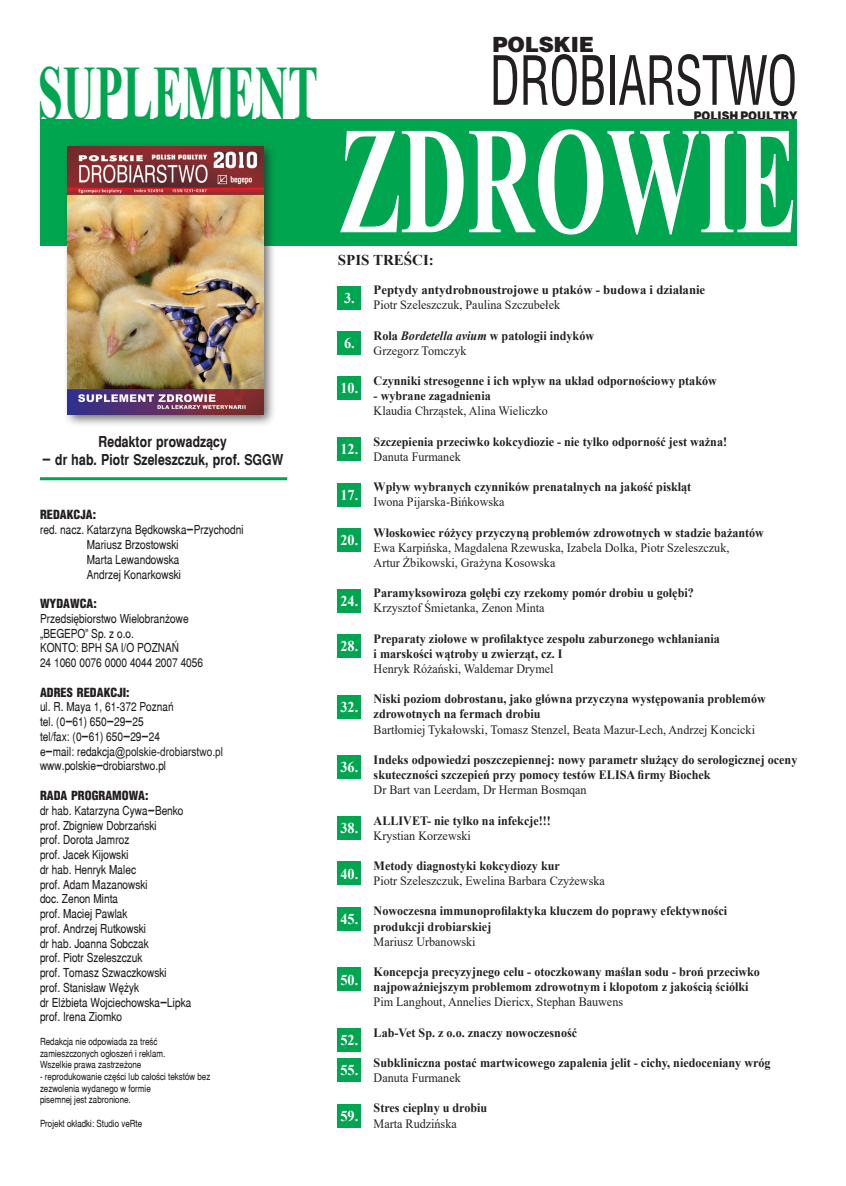
<style>
.page{position:relative;width:846px;height:1186px;background:#fff}
.page>*{position:absolute;margin:0;border:0;box-sizing:border-box;transform-origin:0 0}
.t1{font:700 153px "Times New Roman";color:#fff;scale:.61 1}
.t2{font:700 76.5px "Times New Roman";color:#00a54f;scale:.59 1}
.t3{font:66px "Switzerland Condensed";letter-spacing:-.02em;color:#231f20;scale:.76 1}
.t4{font:900 21px "Switzerland";letter-spacing:-.01em;color:#231f20}
.t5{font:700 15px/18px "Switzerland Narrow";color:#231f20;text-align:center}
.t6{font:700 15px "Times New Roman";color:#fff;scale:.95 1}
.t7{font:700 15px "Times New Roman";color:#231f20}
.t8{font:700 12.75px/15.1px "Times New Roman";color:#231f20;scale:.95 1}
.t9{font:12.75px/15.1px "Times New Roman";color:#231f20;scale:.95 1}
.t10{font:700 12.75px "Times New Roman";color:#231f20}
.t11{font:12.3px/14.7px "Switzerland Narrow";color:#231f20}
.t12{font:900 12.3px "Switzerland Cond";color:#231f20}
.t13{font:12.3px "Arial Narrow";color:#231f20}
.t14{font:900 12px "Switzerland";color:#231f20;scale:.89 1}
.t15{font:9.75px/11.7px "Switzerland Narrow";color:#231f20}
.s1{font-family:"Arial"}
.s2{font-family:"Arial";font-weight:700}
.s3{font-family:"Switzerland Narrow"}
.s4{font-style:italic}
.s5{font-weight:400}
</style>
<div class="page">
<hr style="left:40px;top:477px;width:247px;height:3px;background:#00a54f">
<div style="left:40px;top:120px;width:756px;height:126px;background:#00a54f"></div>
<div style="left:337px;top:286px;width:24px;height:23px;background:#00a54f"></div>
<div style="left:337px;top:331px;width:24px;height:24px;background:#00a54f"></div>
<div style="left:337px;top:376px;width:24px;height:24px;background:#00a54f"></div>
<div style="left:337px;top:437px;width:24px;height:24px;background:#00a54f"></div>
<div style="left:337px;top:483px;width:24px;height:23px;background:#00a54f"></div>
<div style="left:337px;top:528px;width:24px;height:24px;background:#00a54f"></div>
<div style="left:337px;top:589px;width:24px;height:23px;background:#00a54f"></div>
<div style="left:337px;top:634px;width:24px;height:24px;background:#00a54f"></div>
<div style="left:337px;top:694px;width:24px;height:24px;background:#00a54f"></div>
<div style="left:337px;top:755px;width:24px;height:24px;background:#00a54f"></div>
<div style="left:337px;top:816px;width:24px;height:24px;background:#00a54f"></div>
<div style="left:337px;top:861px;width:24px;height:24px;background:#00a54f"></div>
<div style="left:337px;top:907px;width:24px;height:23px;background:#00a54f"></div>
<div style="left:337px;top:967px;width:24px;height:24px;background:#00a54f"></div>
<div style="left:337px;top:1058px;width:24px;height:24px;background:#00a54f"></div>
<div style="left:337px;top:1103px;width:24px;height:24px;background:#00a54f"></div>
<div style="left:63px;top:142px;width:214px;height:286px;background:#231f20;opacity:.66"></div>
<img style="left:68px;top:146px;width:195px;height:268px">
<div style="left:337px;top:1028px;width:24px;height:24px;background:#00a54f"></div>
<h2 class="t2" style="left:38px;top:39px;width:476px">SUPLEMENT</h2>
<p class="t5" style="left:42px;top:433px;width:243px">Redaktor prowadzący<br><span class="s1">−</span> dr hab. Piotr Szeleszczuk, prof. SGGW</p>
<p class="t12" style="left:40px;top:507px;width:58px">REDAKCJA:</p>
<p class="t11" style="left:87px;top:522px;width:158px;text-indent:-47px">red. nacz. Katarzyna Będkowska<span class="s2">−</span>Przychodni<br>Mariusz Brzostowski<br>Marta Lewandowska<br>Andrzej Konarkowski</p>
<p class="t12" style="left:40px;top:595px;width:58px">WYDAWCA:</p>
<p class="t11" style="left:40px;top:611px;width:165px">Przedsiębiorstwo Wielobranżowe „BEGEPO” Sp. z o.o.<br>KONTO: BPH SA I/O POZNAŃ<br>24 1060 0076 0000 4044 2007 4056</p>
<p class="t12" style="left:40px;top:684px;width:91px">ADRES REDAKCJI:</p>
<p class="t11" style="left:40px;top:699px;width:135px">ul. R. Maya 1, 61‑372 Poznań tel. (0<span class="s2">−</span>61) 650<span class="s2">−</span>29<span class="s2">−</span>25 tel/fax: (0<span class="s2">−</span>61) 650<span class="s2">−</span>29<span class="s2">−</span>24</p>
<p class="t13" style="left:40px;top:742px;width:184px"><span class="s3">e</span><span class="s2">−</span><span class="s3">mail: redakcja</span>@polskie-drobiarstwo.pl</p>
<p class="t11" style="left:40px;top:758px;width:128px">www.polskie<span class="s2">−</span>drobiarstwo.pl</p>
<p class="t12" style="left:40px;top:787px;width:110px">RADA PROGRAMOWA:</p>
<p class="t11" style="left:40px;top:803px;width:153px">dr hab. Katarzyna Cywa<span class="s2">−</span>Benko prof. Zbigniew Dobrzański<br>prof. Dorota Jamroz<br>prof. Jacek Kijowski<br>dr hab. Henryk Malec<br>prof. Adam Mazanowski<br>doc. Zenon Minta<br>prof. Maciej Pawlak<br>prof. Andrzej Rutkowski<br>dr hab. Joanna Sobczak<br>prof. Piotr Szeleszczuk<br>prof. Tomasz Szwaczkowski<br>prof. Stanisław Wężyk<br>dr Elżbieta Wojciechowska<span class="s2">−</span>Lipka prof. Irena Ziomko</p>
<p class="t15" style="left:40px;top:1035px;width:172px">Redakcja nie odpowiada za treść zamieszczonych ogłoszeń i reklam.<br>Wszelkie prawa zastrzeżone<br>‑ reprodukowanie części lub całości tekstów bez zezwolenia wydanego w formie<br>pisemnej jest zabronione.</p>
<p class="t15" style="left:40px;top:1117px;width:104px">Projekt okładki: Studio veRte</p>
<h3 class="t4" style="left:492px;top:32px;width:103px">POLSKIE</h3>
<h3 class="t3" style="left:489px;top:42px;width:406px">DROBIARSTWO</h3>
<p class="t14" style="left:693px;top:108px;width:118px">POLISH POULTRY</p>
<h1 class="t1" style="left:338px;top:71px;width:753px">ZDROWIE</h1>
<p class="t7" style="left:338px;top:249px;width:98px">SPIS TREŚCI:</p>
<p class="t6" style="left:344px;top:287px;width:13px">3.</p>
<p class="t6" style="left:344px;top:332px;width:13px">6.</p>
<p class="t6" style="left:340px;top:377px;width:20px">10.</p>
<p class="t6" style="left:340px;top:438px;width:20px">12.</p>
<p class="t6" style="left:340px;top:484px;width:20px">17.</p>
<p class="t6" style="left:340px;top:529px;width:20px">20.</p>
<p class="t6" style="left:340px;top:590px;width:20px">24.</p>
<p class="t6" style="left:340px;top:635px;width:20px">28.</p>
<p class="t6" style="left:340px;top:696px;width:20px">32.</p>
<p class="t6" style="left:340px;top:756px;width:20px">36.</p>
<p class="t6" style="left:340px;top:817px;width:20px">38.</p>
<p class="t6" style="left:340px;top:862px;width:20px">40.</p>
<p class="t6" style="left:340px;top:908px;width:20px">45.</p>
<p class="t6" style="left:340px;top:968px;width:20px">50.</p>
<p class="t6" style="left:340px;top:1029px;width:20px">52.</p>
<p class="t6" style="left:340px;top:1059px;width:20px">55.</p>
<p class="t6" style="left:340px;top:1104px;width:20px">59.</p>
<p class="t10" style="left:373px;top:281px;width:333px">Peptydy antydrobnoustrojowe u ptaków - budowa i działanie</p>
<p class="t9" style="left:373px;top:297px;width:198px">Piotr Szeleszczuk, Paulina Szczubełek</p>
<p class="t8" style="left:373px;top:327px;width:234px">Rola <span class="s4">Bordetella avium</span> w patologii indyków<br><span class="s5">Grzegorz Tomczyk</span></p>
<p class="t8" style="left:373px;top:373px;width:363px">Czynniki stresogenne i ich wpływ na układ odpornościowy ptaków</p>
<p class="t8" style="left:373px;top:388px;width:125px">- wybrane zagadnienia</p>
<p class="t9" style="left:373px;top:403px;width:185px">Klaudia Chrząstek, Alina Wieliczko</p>
<p class="t8" style="left:373px;top:433px;width:373px">Szczepienia przeciwko kokcydiozie - nie tylko odporność jest ważna!</p>
<p class="t9" style="left:373px;top:448px;width:93px">Danuta Furmanek</p>
<p class="t8" style="left:373px;top:479px;width:336px">Wpływ wybranych czynników prenatalnych na jakość piskląt</p>
<p class="t9" style="left:373px;top:494px;width:139px">Iwona Pijarska-Bińkowska</p>
<p class="t8" style="left:373px;top:524px;width:412px">Włoskowiec różycy przyczyną problemów zdrowotnych w stadzie bażantów</p>
<p class="t9" style="left:373px;top:539px;width:376px">Ewa Karpińska, Magdalena Rzewuska, Izabela Dolka, Piotr Szeleszczuk,<br>Artur Żbikowski, Grażyna Kosowska</p>
<p class="t8" style="left:373px;top:585px;width:338px">Paramyksowiroza gołębi czy rzekomy pomór drobiu u gołębi?</p>
<p class="t9" style="left:373px;top:600px;width:181px">Krzysztof Śmietanka, Zenon Minta</p>
<p class="t8" style="left:373px;top:630px;width:366px">Preparaty ziołowe w profilaktyce zespołu zaburzonego wchłaniania i marskości wątroby u zwierząt, cz. I</p>
<p class="t9" style="left:373px;top:660px;width:191px">Henryk Różański, Waldemar Drymel</p>
<p class="t8" style="left:373px;top:691px;width:414px">Niski poziom dobrostanu, jako główna przyczyna występowania problemów zdrowotnych na fermach drobiu</p>
<p class="t9" style="left:373px;top:721px;width:403px">Bartłomiej Tykałowski, Tomasz Stenzel, Beata Mazur-Lech, Andrzej Koncicki</p>
<p class="t8" style="left:373px;top:751px;width:447px">Indeks odpowiedzi poszczepiennej: nowy parametr służący do serologicznej oceny skuteczności szczepień przy pomocy testów ELISA firmy Biochek</p>
<p class="t9" style="left:373px;top:782px;width:226px">Dr Bart van Leerdam, Dr Herman Bosmqan</p>
<p class="t8" style="left:373px;top:812px;width:188px">ALLIVET- nie tylko na infekcje!!!</p>
<p class="t9" style="left:373px;top:827px;width:104px">Krystian Korzewski</p>
<p class="t8" style="left:373px;top:857px;width:197px">Metody diagnostyki kokcydiozy kur</p>
<p class="t9" style="left:373px;top:873px;width:245px">Piotr Szeleszczuk, Ewelina Barbara Czyżewska</p>
<p class="t8" style="left:373px;top:903px;width:373px">Nowoczesna immunoprofilaktyka kluczem do poprawy efektywności produkcji drobiarskiej</p>
<p class="t9" style="left:373px;top:933px;width:109px">Mariusz Urbanowski</p>
<p class="t8" style="left:373px;top:963px;width:408px">Koncepcja precyzyjnego celu - otoczkowany maślan sodu - broń przeciwko najpoważniejszym problemom zdrowotnym i kłopotom z jakością ściółki</p>
<p class="t9" style="left:373px;top:994px;width:264px">Pim Langhout, Annelies Diericx, Stephan Bauwens</p>
<p class="t8" style="left:373px;top:1024px;width:216px">Lab-Vet Sp. z o.o. znaczy nowoczesność</p>
<p class="t8" style="left:373px;top:1054px;width:419px">Subkliniczna postać martwicowego zapalenia jelit - cichy, niedoceniany wróg</p>
<p class="t9" style="left:373px;top:1069px;width:93px">Danuta Furmanek</p>
<p class="t8" style="left:373px;top:1100px;width:121px">Stres cieplny u drobiu</p>
<p class="t9" style="left:373px;top:1115px;width:89px">Marta Rudzińska</p>
</div>
